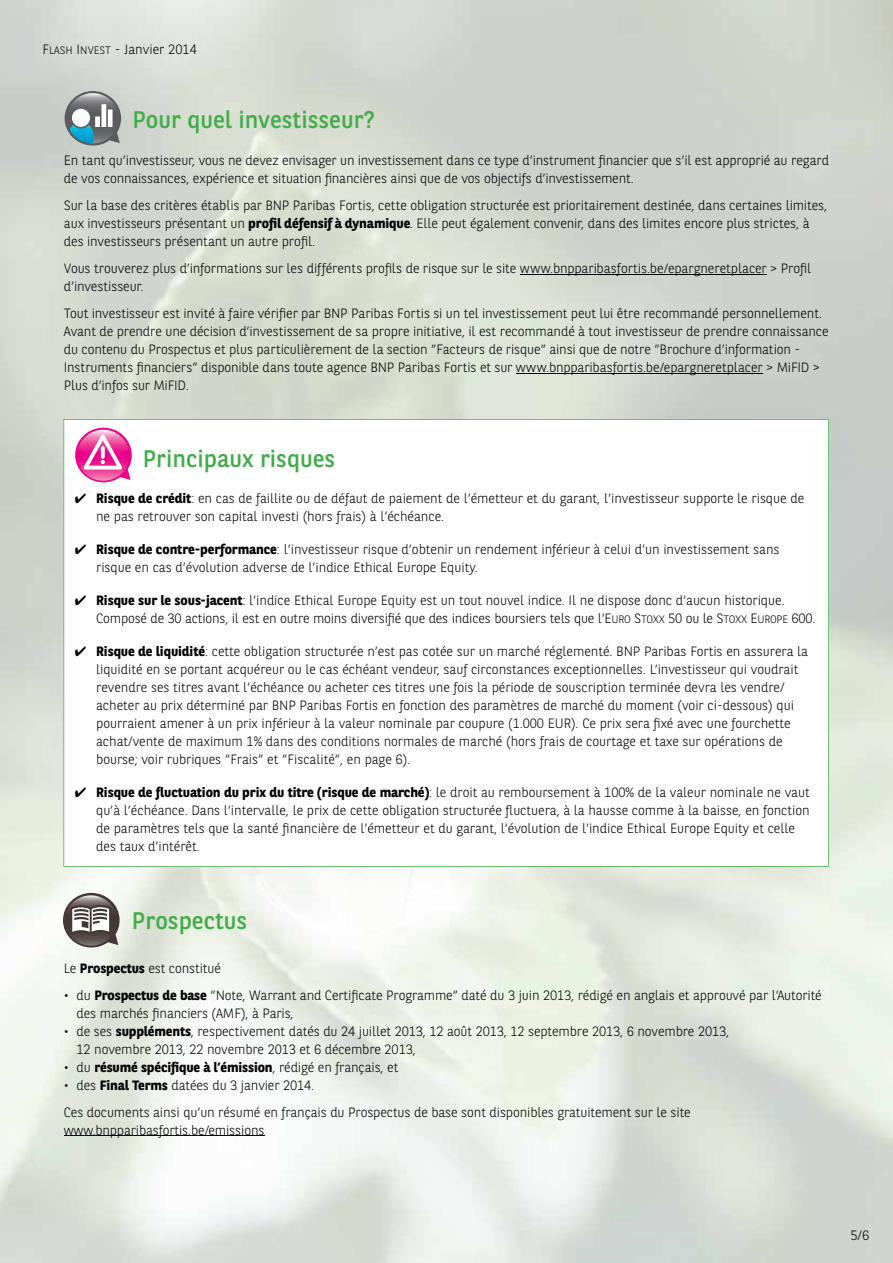
<style>
.page{position:relative;width:893px;height:1263px;background:#fff}
.page>*{position:absolute;margin:0;border:0;box-sizing:border-box;transform-origin:0 0}
.t1{font:24px "BNPP Sans";color:#41ad49}
.t2{font:300 13.5px/18px "BNPP Sans";letter-spacing:-.005em;color:#000}
.t3{font:700 13.5px "BNPP Sans";letter-spacing:-.01em;color:#000}
.s1{font-family:"BNPP Sans Light SC800";font-weight:400}
.s2{font-family:"BNPP Sans Light SC800";font-weight:400;font-size:10.8px}
.s3{font-weight:700}
.s4{font-weight:300}
</style>
<div class="page">
<img style="left:104px;top:867px;width:685px;height:396px">
<hr style="left:64px;top:1135px;width:200px;height:1px;background:#000">
<svg style="left:63px;top:893px;width:57px;height:54px"></svg>
<svg style="left:63px;top:419px;width:766px;height:448px"></svg>
<svg style="left:75px;top:428px;width:57px;height:54px"></svg>
<hr style="left:520px;top:274px;width:247px;height:1px;background:#000">
<hr style="left:516px;top:373px;width:247px;height:1px;background:#000">
<svg style="left:65px;top:91px;width:56px;height:55px;background:#8d9ea2"></svg>
<p class="t2" style="left:43px;top:39px;width:156px"><span class="s1">F</span><span class="s2">LASH</span> <span class="s1">I</span><span class="s2">NVEST</span> - Janvier 2014</p>
<h1 class="t1" style="left:133px;top:104px;width:244px">Pour quel investisseur?</h1>
<p class="t2" style="left:64px;top:151px;width:767px">En tant qu’investisseur, vous ne devez envisager un investissement dans ce type d’instrument financier que s’il est approprié au regard de vos connaissances, expérience et situation financières ainsi que de vos objectifs d’investissement.</p>
<p class="t2" style="left:64px;top:196px;width:765px">Sur la base des critères établis par BNP Paribas Fortis, cette obligation structurée est prioritairement destinée, dans certaines limites, aux investisseurs présentant un <span class="s3">profil défensif à dynamique</span>. Elle peut également convenir, dans des limites encore plus strictes, à des investisseurs présentant un autre profil.</p>
<p class="t2" style="left:64px;top:259px;width:749px">Vous trouverez plus d’informations sur les différents profils de risque sur le site www.bnpparibasfortis.be/epargneretplacer &gt; Profil d’investisseur.</p>
<p class="t2" style="left:64px;top:304px;width:766px">Tout investisseur est invité à faire vérifier par BNP Paribas Fortis si un tel investissement peut lui être recommandé personnellement.<br>Avant de prendre une décision d’investissement de sa propre initiative, il est recommandé à tout investisseur de prendre connaissance du contenu du Prospectus et plus particulièrement de la section ”Facteurs de risque” ainsi que de notre ”Brochure d’information - Instruments financiers” disponible dans toute agence BNP Paribas Fortis et sur www.bnpparibasfortis.be/epargneretplacer &gt; MiFID &gt; Plus d’infos sur MiFID.</p>
<h1 class="t1" style="left:143px;top:442px;width:194px">Principaux risques</h1>
<p class="t2" style="left:96px;top:489px;width:710px;text-indent:-21px">✔ <span class="s3">Risque de crédit</span>: en cas de faillite ou de défaut de paiement de l’émetteur et du garant, l’investisseur supporte le risque de ne pas retrouver son capital investi (hors frais) à l’échéance.</p>
<p class="t2" style="left:96px;top:540px;width:685px;text-indent:-21px">✔ <span class="s3">Risque de contre-performance</span>: l’investisseur risque d’obtenir un rendement inférieur à celui d’un investissement sans risque en cas d’évolution adverse de l’indice Ethical Europe Equity.</p>
<p class="t2" style="left:96px;top:591px;width:721px;text-indent:-21px">✔ <span class="s3">Risque sur le sous-jacent</span>: l’indice Ethical Europe Equity est un tout nouvel indice. Il ne dispose donc d’aucun historique.<br>Composé de 30 actions, il est en outre moins diversifié que des indices boursiers tels que l’<span class="s1">E</span><span class="s2">URO</span> <span class="s1">S</span><span class="s2">TOXX</span> 50 ou le <span class="s1">S</span><span class="s2">TOXX</span> <span class="s1">E</span><span class="s2">UROPE</span> 600.</p>
<p class="t2" style="left:96px;top:642px;width:713px;text-indent:-21px">✔ <span class="s3">Risque de liquidité</span>: cette obligation structurée n’est pas cotée sur un marché réglementé. BNP Paribas Fortis en assurera la liquidité en se portant acquéreur ou le cas échéant vendeur, sauf circonstances exceptionnelles. L’investisseur qui voudrait revendre ses titres avant l’échéance ou acheter ces titres une fois la période de souscription terminée devra les vendre/ acheter au prix déterminé par BNP Paribas Fortis en fonction des paramètres de marché du moment (voir ci-dessous) qui pourraient amener à un prix inférieur à la valeur nominale par coupure (1.000 EUR). Ce prix sera fixé avec une fourchette achat/vente de maximum 1% dans des conditions normales de marché (hors frais de courtage et taxe sur opérations de bourse; voir rubriques ”Frais” et ”Fiscalité”, en page 6).</p>
<p class="t2" style="left:96px;top:783px;width:715px;text-indent:-21px">✔ <span class="s3">Risque de fluctuation du prix du titre (risque de marché)</span>: le droit au remboursement à 100% de la valeur nominale ne vaut qu’à l’échéance. Dans l’intervalle, le prix de cette obligation structurée fluctuera, à la hausse comme à la baisse, en fonction de paramètres tels que la santé financière de l’émetteur et du garant, l’évolution de l’indice Ethical Europe Equity et celle des taux d’intérêt.</p>
<h1 class="t1" style="left:132px;top:904px;width:117px">Prospectus</h1>
<p class="t2" style="left:64px;top:958px;width:159px">Le <span class="s3">Prospectus</span> est constitué</p>
<p class="t2" style="left:77px;top:985px;width:747px;text-indent:-13px">• du <span class="s3">Prospectus de base</span> ”Note, Warrant and Certificate Programme” daté du 3 juin 2013, rédigé en anglais et approuvé par l’Autorité des marchés financiers (AMF), à Paris,</p>
<p class="t2" style="left:77px;top:1021px;width:654px;text-indent:-13px">• de ses <span class="s3">suppléments</span>, respectivement datés du 24 juillet 2013, 12 août 2013, 12 septembre 2013, 6 novembre 2013,<br>12 novembre 2013, 22 novembre 2013 et 6 décembre 2013,</p>
<p class="t3" style="left:64px;top:1057px;width:336px"><span class="s4">• du</span> résumé spécifique à l’émission<span class="s4">, rédigé en français, et</span></p>
<p class="t2" style="left:64px;top:1071px;width:629px;line-height:27px">• des <span class="s3">Final Terms</span> datées du 3 janvier 2014.<br>Ces documents ainsi qu’un résumé en français du Prospectus de base sont disponibles gratuitement sur le site</p>
<p class="t2" style="left:64px;top:1120px;width:202px">www.bnpparibasfortis.be/emissions</p>
<p class="t2" style="left:850px;top:1225px;width:20px">5/6</p>
</div>
